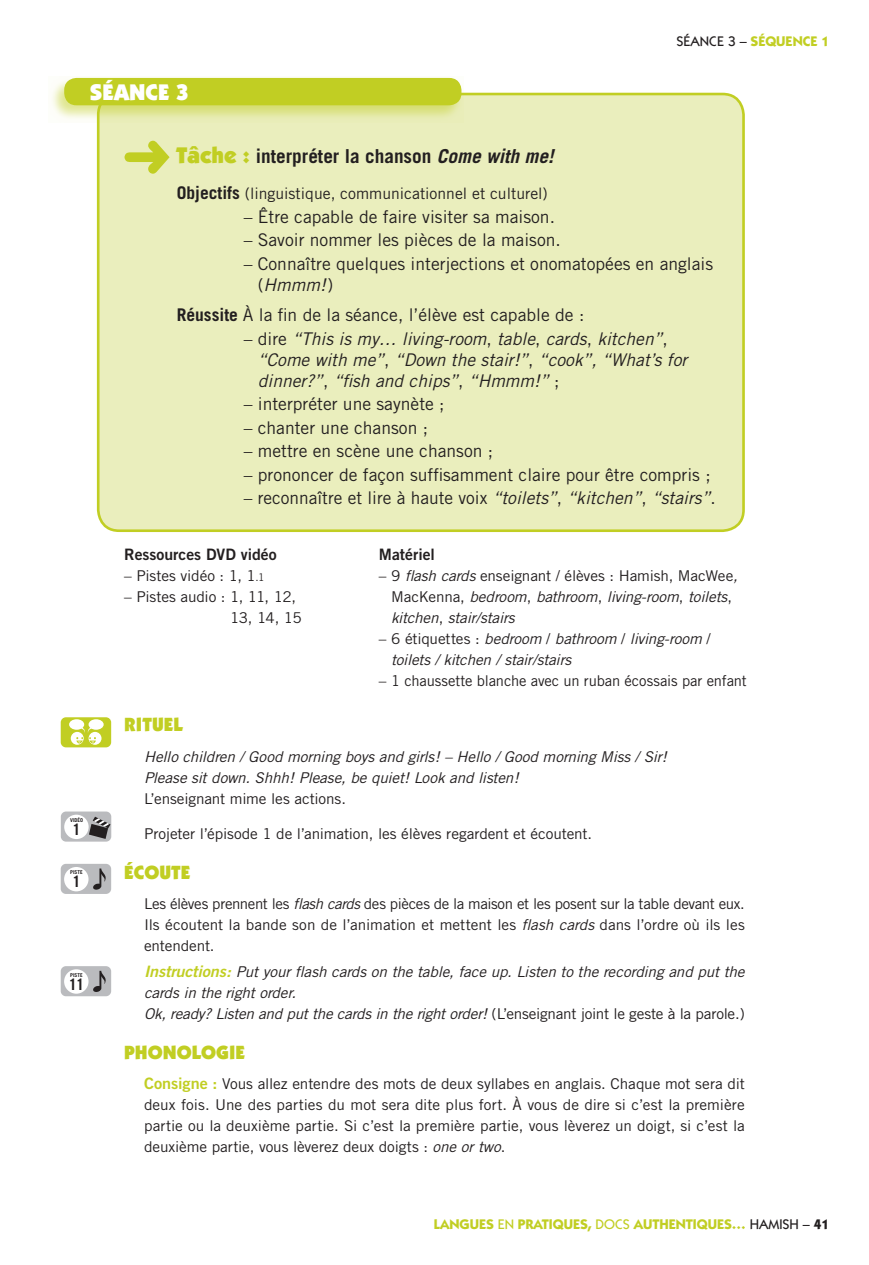
<style>
.page{position:relative;width:869px;height:1265px;background:#fff}
.page>*{position:absolute;margin:0;border:0;box-sizing:border-box;transform-origin:0 0}
.t1{font:900 22.75px "Itc Kabel";color:#fff}
.t2{font:700 19.25px "Trade Gothic";color:#231f20}
.t3{font:900 19.25px "Itc Kabel";color:#c1ce23}
.t4{font:17.5px/21px "Trade Gothic";color:#231f20}
.t5{font:italic 17.5px/21px "Trade Gothic";color:#231f20}
.t6{font:15.75px "Trade Gothic";color:#231f20}
.t7{font:15.75px "Trade Gothic Bold Two";color:#231f20}
.t8{font:700 15.75px "Trade Gothic";color:#231f20}
.t9{font:14.88px/21px "Trade Gothic";letter-spacing:-.005em;color:#231f20;text-align:justify}
.t10{font:italic 14.88px/21px "Trade Gothic";letter-spacing:-.015em;color:#231f20}
.t11{font:700 14px "Itc Kabel";color:#c1ce23}
.t12{font:700 5.25px "Trade Gothic";color:#231f20}
.s1{font-weight:500;color:#231f20}
.s2{font-family:"Itc Kabel";font-weight:900;font-size:22.75px;color:#c1ce23}
.s3{font-style:italic}
.s4{font-weight:700;font-size:17.5px}
.s5{font-weight:700}
.s6{font-style:normal}
.s7{font-size:10.5px}
.s8{font-family:"Trade Gothic Bold Two";font-size:15.75px;color:#c1ce23}
.s9{font-weight:500}
.s10{color:#231f20}
</style>
<div class="page">
<div style="left:98px;top:94px;width:645px;height:437px;background:#eaeebd;border-radius:21px"></div>
<svg style="left:124px;top:141px;width:45px;height:33px"></svg>
<div style="left:97px;top:93px;width:647px;height:439px;border:3px solid #c1ce23;border-radius:21px"></div>
<div style="left:48px;top:76px;width:415px;height:47px;background:#c1ce23;opacity:.5"></div>
<div style="left:64px;top:78px;width:397px;height:27px;background:#c1ce23;border-radius:12px"></div>
<div style="left:61px;top:812px;width:50px;height:30px;background:#babbbe;border-radius:5px"></div>
<div style="left:64px;top:815px;width:25px;height:24px;background:#fff;border-radius:50%"></div>
<svg style="left:89px;top:817px;width:21px;height:22px"></svg>
<div style="left:61px;top:717px;width:50px;height:30px;background:#c1ce23;border-radius:5px"></div>
<div style="left:70px;top:731px;width:14px;height:15px;background:#fff;border-radius:50%"></div>
<div style="left:69px;top:730px;width:16px;height:16px;border:2px solid #c1ce23;border-radius:50%"></div>
<div style="left:88px;top:731px;width:14px;height:15px;background:#fff;border-radius:50%"></div>
<div style="left:87px;top:730px;width:16px;height:16px;border:2px solid #c1ce23;border-radius:50%"></div>
<div style="left:69px;top:719px;width:15px;height:11px;background:#fff;border-radius:50%"></div>
<div style="left:88px;top:719px;width:16px;height:11px;background:#fff;border-radius:50%"></div>
<svg style="left:76px;top:727px;width:20px;height:17px"></svg>
<div style="left:61px;top:864px;width:50px;height:30px;background:#babbbe;border-radius:5px"></div>
<div style="left:64px;top:867px;width:24px;height:24px;background:#fff;border-radius:50%"></div>
<svg style="left:93px;top:868px;width:13px;height:22px"></svg>
<div style="left:61px;top:966px;width:50px;height:30px;background:#babbbe;border-radius:5px"></div>
<div style="left:64px;top:969px;width:24px;height:25px;background:#fff;border-radius:50%"></div>
<svg style="left:93px;top:971px;width:13px;height:21px"></svg>
<h1 class="t1" style="left:90px;top:78px;width:100px">SÉANCE 3</h1>
<p class="t11" style="left:676px;top:32px;width:154px"><span class="s1">SÉANCE 3 –</span> SÉQUENCE 1</p>
<p class="t12" style="left:70px;top:817px;width:14px">VIDÉO</p>
<p class="t8" style="left:72px;top:820px;width:10px">1</p>
<p class="t12" style="left:70px;top:869px;width:14px">PISTE</p>
<p class="t8" style="left:72px;top:872px;width:10px">1</p>
<p class="t12" style="left:70px;top:971px;width:14px">PISTE</p>
<p class="t8" style="left:68px;top:974px;width:17px">11</p>
<p class="t2" style="left:176px;top:144px;width:379px"><span class="s2">Tâche :</span> interpréter la chanson <span class="s3">Come with me!</span></p>
<p class="t6" style="left:176px;top:184px;width:372px"><span class="s4">Objectifs</span> (linguistique, communicationnel et culturel)</p>
<p class="t4" style="left:243px;top:206px;width:313px">– Être capable de faire visiter sa maison.</p>
<p class="t4" style="left:243px;top:229px;width:318px">– Savoir nommer les pièces de la maison.</p>
<p class="t4" style="left:258px;top:253px;width:456px;text-indent:-14px">– Connaître quelques interjections et onomatopées en anglais (<span class="s3">Hmmm!</span>)</p>
<p class="t4" style="left:176px;top:305px;width:409px"><span class="s5">Réussite</span> À la fin de la séance, l’élève est capable de :</p>
<p class="t5" style="left:258px;top:328px;width:431px;text-indent:-14px"><span class="s6">– dire</span> “This is my… living-room<span class="s6">,</span> table<span class="s6">,</span> cards<span class="s6">,</span> kitchen”<span class="s6">, </span>“Come with me”<span class="s6">,</span> “Down the stair!”<span class="s6">,</span> “cook”, “What’s for dinner?”<span class="s6">,</span> “fish and chips”<span class="s6">,</span> “Hmmm!” <span class="s6">;</span></p>
<p class="t4" style="left:243px;top:393px;width:202px">– interpréter une saynète ;</p>
<p class="t4" style="left:243px;top:417px;width:186px">– chanter une chanson ;</p>
<p class="t4" style="left:243px;top:440px;width:251px">– mettre en scène une chanson ;</p>
<p class="t4" style="left:243px;top:464px;width:468px">– prononcer de façon suffisamment claire pour être compris ;</p>
<p class="t4" style="left:243px;top:487px;width:473px">– reconnaître et lire à haute voix <span class="s3">“toilets”</span>, <span class="s3">“kitchen”</span>, <span class="s3">“stairs”</span>.</p>
<p class="t7" style="left:124px;top:544px;width:154px">Ressources DVD vidéo</p>
<p class="t9" style="left:124px;top:565px;width:142px">– Pistes vidéo : 1, 1<span class="s7">.1</span></p>
<p class="t9" style="left:230px;top:586px;width:73px;text-indent:-106px">– Pistes audio : 1, 11, 12,<br>13, 14, 15</p>
<p class="t7" style="left:379px;top:544px;width:57px">Matériel</p>
<p class="t10" style="left:391px;top:565px;width:348px;text-indent:-12px"><span class="s6">– 9</span> flash cards <span class="s6">enseignant / élèves : Hamish, MacWee</span>,<br><span class="s6">MacKenna,</span> bedroom<span class="s6">,</span> bathroom<span class="s6">,</span> living-room<span class="s6">,</span> toilets<span class="s6">, </span>kitchen<span class="s6">,</span> stair/stairs</p>
<p class="t10" style="left:391px;top:628px;width:321px;text-indent:-12px"><span class="s6">– 6 étiquettes :</span> bedroom <span class="s6">/</span> bathroom <span class="s6">/</span> living-room <span class="s6">/ </span>toilets / kitchen / stair/stairs</p>
<p class="t9" style="left:379px;top:670px;width:369px">– 1 chaussette blanche avec un ruban écossais par enfant</p>
<p class="t3" style="left:124px;top:712px;width:60px">RITUEL</p>
<p class="t10" style="left:144px;top:746px;width:524px">Hello children / Good morning boys and girls! – Hello / Good morning Miss / Sir!<br>Please sit down. Shhh! Please, be quiet! Look and listen!</p>
<p class="t9" style="left:144px;top:788px;width:203px">L’enseignant mime les actions.</p>
<p class="t9" style="left:144px;top:823px;width:449px">Projeter l’épisode 1 de l’animation, les élèves regardent et écoutent.</p>
<p class="t3" style="left:124px;top:860px;width:68px">ÉCOUTE</p>
<p class="t9" style="left:144px;top:893px;width:602px">Les élèves prennent les <span class="s3">flash cards</span> des pièces de la maison et les posent sur la table devant eux.<br>Ils écoutent la bande son de l’animation et mettent les <span class="s3">flash cards</span> dans l’ordre où ils les entendent.</p>
<p class="t10" style="left:144px;top:961px;width:602px"><span class="s8">Instructions:</span> Put your flash cards on the table, face up. Listen to the recording and put the cards in the right order.<br>Ok, ready? Listen and put the cards in the right order! <span class="s6">(L’enseignant joint le geste à la parole.)</span></p>
<p class="t3" style="left:124px;top:1040px;width:122px">PHONOLOGIE</p>
<p class="t9" style="left:144px;top:1073px;width:602px"><span class="s8">Consigne :</span> Vous allez entendre des mots de deux syllabes en anglais. Chaque mot sera dit deux fois. Une des parties du mot sera dite plus fort. À vous de dire si c’est la première partie ou la deuxième partie. Si c’est la première partie, vous lèverez un doigt, si c’est la deuxième partie, vous lèverez deux doigts : <span class="s3">one or two</span>.</p>
<p class="t11" style="left:433px;top:1215px;width:396px">LANGUES <span class="s9">EN</span> PRATIQUES, <span class="s9">DOCS</span> AUTHENTIQUES… <span class="s1">HAMISH –</span> <span class="s10">41</span></p>
</div>
